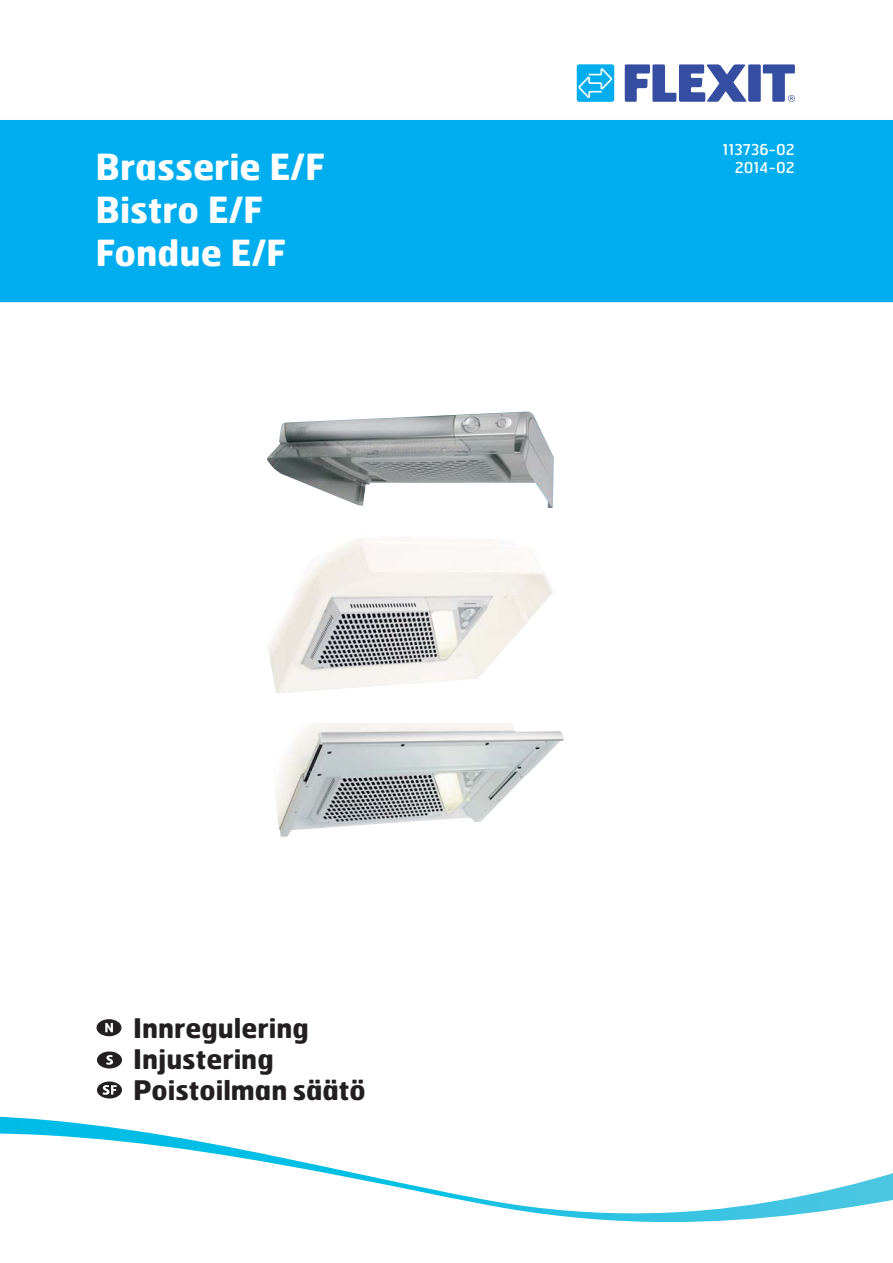
<style>
.page{position:relative;width:893px;height:1263px;background:#fff}
.page>*{position:absolute;margin:0;border:0;box-sizing:border-box;transform-origin:0 0}
.t1{font:700 36px/43.2px "Hermes";color:#fff}
.t2{font:700 27px/30.8px "Hermes";color:#231f20}
.t3{font:15px/18px "Hermes";color:#fff;text-align:right}
</style>
<div class="page">
<div style="left:0;top:120px;width:893px;height:182px;background:#00aeef"></div>
<img style="left:267px;top:412px;width:287px;height:96px">
<img style="left:268px;top:538px;width:285px;height:155px">
<img style="left:275px;top:723px;width:289px;height:114px">
<div style="left:97px;top:1020px;width:24px;height:16px;background:#231f20;border-radius:50%"></div>
<div style="left:96px;top:1019px;width:25px;height:17px;border:1px solid #231f20;border-radius:50%"></div>
<svg style="left:105px;top:1023px;width:8px;height:9px"></svg>
<div style="left:98px;top:1052px;width:23px;height:16px;background:#231f20;border-radius:50%"></div>
<div style="left:97px;top:1051px;width:25px;height:18px;border:1px solid #231f20;border-radius:50%"></div>
<svg style="left:106px;top:1055px;width:7px;height:10px"></svg>
<div style="left:98px;top:1082px;width:23px;height:16px;background:#231f20;border-radius:50%"></div>
<div style="left:97px;top:1081px;width:25px;height:18px;border:1px solid #231f20;border-radius:50%"></div>
<svg style="left:103px;top:1085px;width:14px;height:10px"></svg>
<svg style="left:625px;top:64px;width:170px;height:38px"></svg>
<div style="left:577px;top:64px;width:37px;height:38px;background:#00aeef;border-radius:3px"></div>
<svg style="left:578px;top:68px;width:34px;height:30px"></svg>
<hr style="left:892px;top:1117px;width:1px;height:105px;background:#4cc6e1">
<svg style="left:857px;top:1173px;width:35px;height:33px"></svg>
<svg style="left:839px;top:1183px;width:18px;height:26px"></svg>
<svg style="left:822px;top:1187px;width:17px;height:25px"></svg>
<svg style="left:786px;top:1191px;width:36px;height:25px"></svg>
<svg style="left:769px;top:1199px;width:17px;height:19px"></svg>
<svg style="left:751px;top:1202px;width:18px;height:17px"></svg>
<svg style="left:733px;top:1204px;width:18px;height:16px"></svg>
<svg style="left:716px;top:1207px;width:17px;height:14px"></svg>
<svg style="left:681px;top:1209px;width:35px;height:13px"></svg>
<svg style="left:663px;top:1212px;width:18px;height:10px"></svg>
<svg style="left:645px;top:1212px;width:18px;height:10px"></svg>
<svg style="left:628px;top:1213px;width:17px;height:9px"></svg>
<svg style="left:610px;top:1213px;width:18px;height:9px"></svg>
<svg style="left:575px;top:1211px;width:35px;height:10px"></svg>
<svg style="left:557px;top:1209px;width:18px;height:9px"></svg>
<svg style="left:540px;top:1208px;width:17px;height:8px"></svg>
<svg style="left:284px;top:1158px;width:97px;height:26px"></svg>
<svg style="left:196px;top:1140px;width:88px;height:26px"></svg>
<svg style="left:108px;top:1126px;width:88px;height:25px"></svg>
<svg style="left:20px;top:1118px;width:88px;height:22px;fill:#00bce6"></svg>
<svg style="left:0;top:1117px;width:20px;height:18px"></svg>
<h1 class="t1" style="left:96px;top:148px;width:231px">Brasserie E/F<br>Bistro E/F<br>Fondue E/F</h1>
<p class="t2" style="left:133px;top:1016px;width:234px">Innregulering<br>Injustering<br>Poistoilman säätö</p>
<p class="t3" style="left:723px;top:142px;width:74px">113736-02<br>2014-02</p>
</div>
